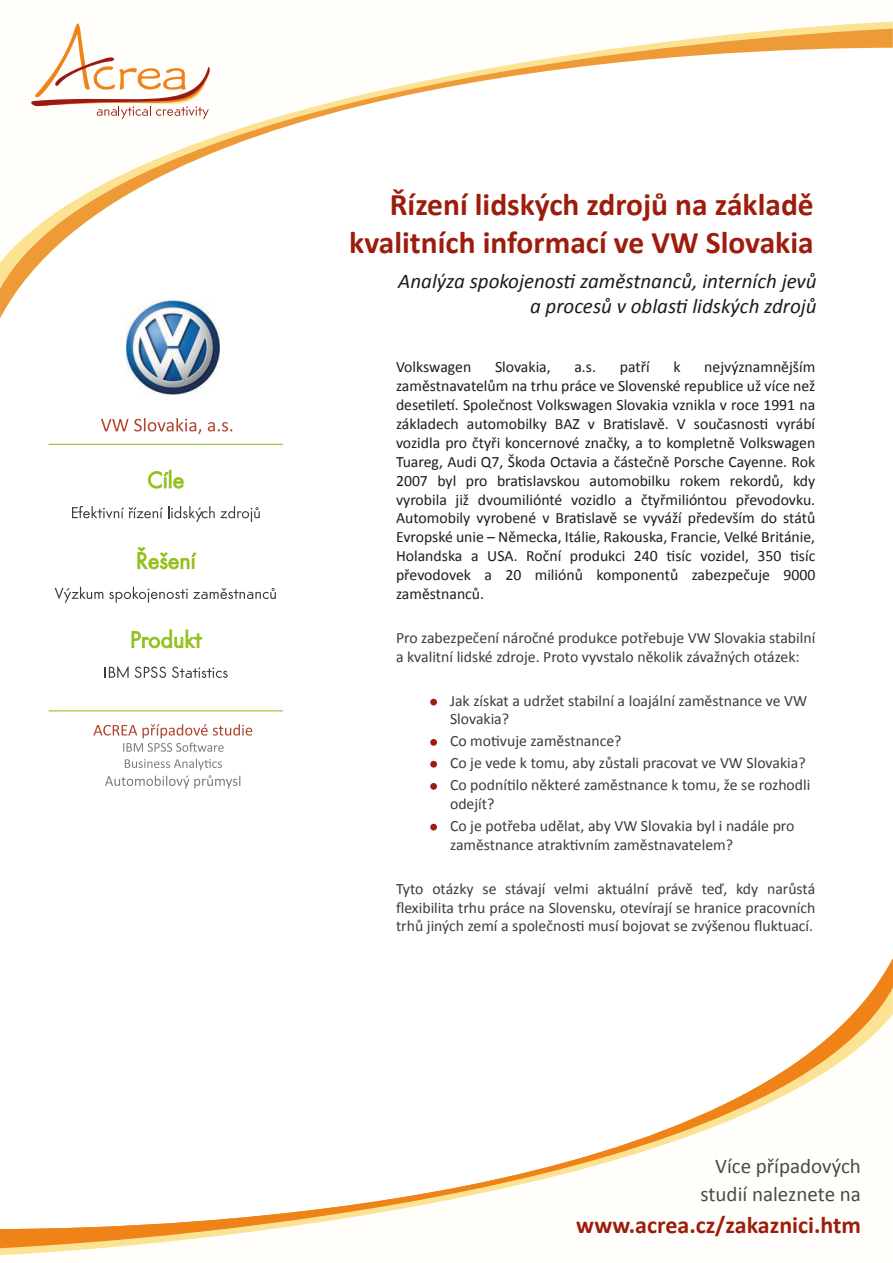
<style>
.page{position:relative;width:893px;height:1263px;background:#fff}
.page>*{position:absolute;margin:0;border:0;box-sizing:border-box;transform-origin:0 0}
.t1{font:700 31.5px/37.8px "Calibri";color:#9c1d0c;text-align:right}
.t2{font:700 24px "Calibri";color:#9c1d0c}
.t3{font:italic 21px/25.2px "Calibri";color:#1d1d1b;text-align:right}
.t4{font:21px/28.2px "Calibri";color:#4a4a49;text-align:right}
.t5{font:15.75px/18.9px "Calibri";color:#1d1d1b;text-align:justify}
.t6{font:15.75px/18.9px "Calibri";color:#3c3c3b}
</style>
<div class="page">
<svg style="left:0;top:29px;width:893px;height:289px"></svg>
<svg style="left:0;top:958px;width:893px;height:290px"></svg>
<svg style="left:28px;top:23px;width:183px;height:97px"></svg>
<svg style="left:148px;top:470px;width:36px;height:18px"></svg>
<svg style="left:72px;top:506px;width:188px;height:16px"></svg>
<svg style="left:138px;top:547px;width:58px;height:22px"></svg>
<svg style="left:55px;top:587px;width:48px;height:16px"></svg>
<svg style="left:109px;top:587px;width:167px;height:16px"></svg>
<svg style="left:132px;top:629px;width:70px;height:19px"></svg>
<svg style="left:105px;top:666px;width:24px;height:12px"></svg>
<svg style="left:135px;top:666px;width:31px;height:12px"></svg>
<svg style="left:172px;top:666px;width:56px;height:12px"></svg>
<svg style="left:93px;top:724px;width:159px;height:28px"></svg>
<svg style="left:105px;top:759px;width:135px;height:29px"></svg>
<hr style="left:49px;top:444px;width:234px;height:1px;background:#95c11f">
<hr style="left:49px;top:710px;width:234px;height:1px;background:#95c11f">
<svg style="left:101px;top:419px;width:27px;height:12px"></svg>
<svg style="left:134px;top:418px;width:67px;height:16px"></svg>
<svg style="left:208px;top:422px;width:24px;height:9px"></svg>
<div style="left:430px;top:699px;width:7px;height:6px;background:#9c1d0c;border-radius:50%"></div>
<div style="left:430px;top:739px;width:7px;height:7px;background:#9c1d0c;border-radius:50%"></div>
<div style="left:430px;top:761px;width:7px;height:7px;background:#9c1d0c;border-radius:50%"></div>
<img style="left:127px;top:300px;width:93px;height:94px">
<div style="left:430px;top:783px;width:7px;height:7px;background:#9c1d0c;border-radius:50%"></div>
<div style="left:430px;top:824px;width:7px;height:6px;background:#9c1d0c;border-radius:50%"></div>
<h1 class="t1" style="left:349px;top:184px;width:466px">Řízení lidských zdrojů na základě kvalitních informací ve VW Slovakia</h1>
<h3 class="t3" style="left:398px;top:267px;width:420px">Analýza spokojenosti zaměstnanců, interních jevů a procesů v oblasti lidských zdrojů</h3>
<p class="t5" style="left:396px;top:357px;width:421px;text-indent:308px">nejvýznamnějším zaměstnavatelům na trhu práce ve Slovenské republice už více než desetiletí. Společnost Volkswagen Slovakia vznikla v roce 1991 na základech automobilky BAZ v Bratislavě. V současnosti vyrábí vozidla pro čtyři koncernové značky, a to kompletně Volkswagen Tuareg, Audi Q7, Škoda Octavia a částečně Porsche Cayenne. Rok 2007 byl pro bratislavskou automobilku rokem rekordů, kdy vyrobila již dvoumiliónté vozidlo a čtyřmilióntou převodovku.<br>Automobily vyrobené v Bratislavě se vyváží především do států Evropské unie – Německa, Itálie, Rakouska, Francie, Velké Británie, Holandska a USA. Roční produkci 240 tisíc vozidel, 350 tisíc převodovek a 20 miliónů komponentů zabezpečuje 9000 zaměstnanců.</p>
<p class="t6" style="left:396px;top:627px;width:421px">Pro zabezpečení náročné produkce potřebuje VW Slovakia stabilní a kvalitní lidské zdroje. Proto vyvstalo několik závažných otázek:</p>
<p class="t6" style="left:450px;top:690px;width:359px">Jak získat a udržet stabilní a loajální zaměstnance ve VW<br>Slovakia?</p>
<p class="t6" style="left:450px;top:729px;width:362px;line-height:21.9px">Co motivuje zaměstnance?<br>Co je vede k tomu, aby zůstali pracovat ve VW Slovakia?<br>Co podnítilo některé zaměstnance k tomu, že se rozhodli</p>
<p class="t6" style="left:450px;top:792px;width:346px;line-height:21.9px">odejít?<br>Co je potřeba udělat, aby VW Slovakia byl i nadále pro</p>
<p class="t6" style="left:450px;top:834px;width:284px">zaměstnance atraktivním zaměstnavatelem?</p>
<p class="t6" style="left:396px;top:878px;width:421px;text-align:justify">Tyto otázky se stávají velmi aktuální právě teď, kdy narůstá flexibilita trhu práce na Slovensku, otevírají se hranice pracovních trhů jiných zemí a společnosti musí bojovat se zvýšenou fluktuací.</p>
<p class="t5" style="left:396px;top:357px;width:77px">Volkswagen</p>
<p class="t5" style="left:495px;top:357px;width:57px">Slovakia,</p>
<p class="t5" style="left:574px;top:357px;width:23px">a.s.</p>
<p class="t5" style="left:620px;top:357px;width:32px">patří</p>
<p class="t5" style="left:673px;top:357px;width:9px">k</p>
<h3 class="t4" style="left:701px;top:1145px;width:162px">Více případových studií naleznete na</h3>
<h2 class="t2" style="left:576px;top:1204px;width:286px">www.acrea.cz/zakaznici.htm</h2>
<h3 class="t4" style="left:701px;top:1151px;width:162px">Více případových studií naleznete na</h3>
<h2 class="t2" style="left:576px;top:1210px;width:286px">www.acrea.cz/zakaznici.htm</h2>
</div>
